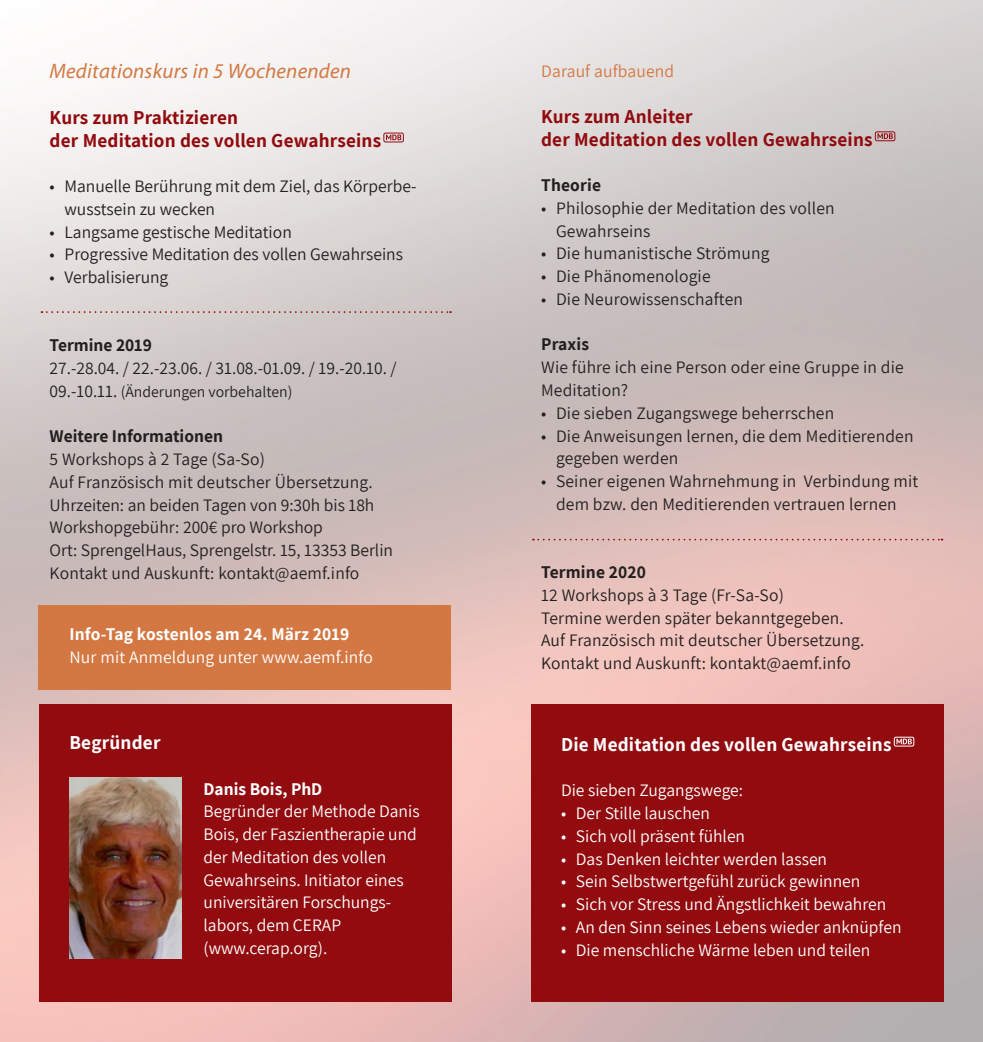
<style>
.page{position:relative;width:983px;height:1042px;background:#fff}
.page>*{position:absolute;margin:0;border:0;box-sizing:border-box;transform-origin:0 0}
.t1{font:italic 21px "Myriad Pro";letter-spacing:.01em;color:#d37843}
.t2{font:700 19.25px "Assistant";letter-spacing:.01em;color:#910b0f}
.t3{font:700 19.25px "Assistant";letter-spacing:.01em;color:#fff}
.t4{font:17.5px/22.8px "Assistant";letter-spacing:.01em;color:#231f20}
.t5{font:17.5px/22.8px "Assistant";color:#fff}
.t6{font:700 17.5px "Assistant";color:#231f20}
.t7{font:700 17.5px "Assistant";letter-spacing:.005em;color:#fff}
.t8{font:17.5px "Assistant";letter-spacing:.01em;color:#d37843}
.t9{font:15.75px "Assistant";color:#231f20}
.s1{font-size:17.5px}
</style>
<div class="page">
<img style="left:0;top:0;width:982px;height:1042px">
<div style="left:383px;top:133px;width:20px;height:9px;border:1px solid #910b0f;border-radius:2px"></div>
<svg style="left:386px;top:135px;width:15px;height:5px"></svg>
<div style="left:40px;top:704px;width:411px;height:298px;background:#910b0f"></div>
<svg style="left:41px;top:311px;width:410px;height:2px"></svg>
<div style="left:874px;top:131px;width:20px;height:10px;border:1px solid #910b0f;border-radius:2px"></div>
<svg style="left:877px;top:133px;width:15px;height:6px"></svg>
<div style="left:531px;top:704px;width:412px;height:298px;background:#910b0f"></div>
<div style="left:893px;top:737px;width:20px;height:9px;border:1px solid #fff;border-radius:2px"></div>
<svg style="left:896px;top:738px;width:15px;height:6px"></svg>
<img style="left:69px;top:777px;width:112px;height:181px">
<svg style="left:533px;top:539px;width:409px;height:1px"></svg>
<div style="left:39px;top:605px;width:412px;height:85px;background:#d37843"></div>
<p class="t1" style="left:50px;top:58px;width:303px">Meditationskurs in 5 Wochenenden</p>
<p class="t8" style="left:541px;top:60px;width:134px">Darauf aufbauend</p>
<p class="t2" style="left:541px;top:103px;width:153px">Kurs zum Anleiter</p>
<p class="t2" style="left:541px;top:126px;width:333px">der Meditation des vollen Gewahrseins</p>
<p class="t6" style="left:541px;top:173px;width:61px">Theorie</p>
<p class="t4" style="left:556px;top:196px;width:280px;text-indent:-15px">• Philosophie der Meditation des vollen<br>Gewahrseins</p>
<p class="t4" style="left:541px;top:241px;width:230px">• Die humanistische Strömung</p>
<p class="t4" style="left:541px;top:264px;width:171px">• Die Phänomenologie</p>
<p class="t4" style="left:541px;top:287px;width:203px">• Die Neurowissenschaften</p>
<p class="t6" style="left:541px;top:333px;width:49px">Praxis</p>
<p class="t4" style="left:541px;top:355px;width:364px">Wie führe ich eine Person oder eine Gruppe in die<br>Meditation?</p>
<p class="t4" style="left:541px;top:401px;width:294px">• Die sieben Zugangswege beherrschen</p>
<p class="t4" style="left:556px;top:423px;width:359px;text-indent:-15px">• Die Anweisungen lernen, die dem Meditierenden gegeben werden</p>
<p class="t4" style="left:541px;top:469px;width:378px;text-align:center">• Seiner eigenen Wahrnehmung in Verbindung mit dem bzw. den Meditierenden vertrauen lernen</p>
<p class="t2" style="left:50px;top:104px;width:190px">Kurs zum Praktizieren</p>
<p class="t2" style="left:50px;top:127px;width:333px">der Meditation des vollen Gewahrseins</p>
<p class="t4" style="left:64px;top:174px;width:353px;text-indent:-15px">• Manuelle Berührung mit dem Ziel, das Körperbe&shy;wusstsein zu wecken</p>
<p class="t4" style="left:50px;top:220px;width:244px">• Langsame gestische Meditation</p>
<p class="t4" style="left:50px;top:242px;width:355px">• Progressive Meditation des vollen Gewahrseins</p>
<p class="t4" style="left:50px;top:265px;width:120px">• Verbalisierung</p>
<p class="t6" style="left:50px;top:333px;width:104px">Termine 2019</p>
<p class="t4" style="left:50px;top:356px;width:348px">27.-28.04. / 22.-23.06. / 31.08.-01.09. / 19.-20.10. /</p>
<p class="t9" style="left:50px;top:381px;width:244px"><span class="s1">09.-10.11.</span> (Änderungen vorbehalten)</p>
<p class="t6" style="left:50px;top:424px;width:175px">Weitere Informationen</p>
<p class="t4" style="left:50px;top:447px;width:217px">5 Workshops à 2 Tage (Sa-So)</p>
<p class="t4" style="left:50px;top:470px;width:324px">Auf Französisch mit deutscher Übersetzung.</p>
<p class="t4" style="left:50px;top:493px;width:326px">Uhrzeiten: an beiden Tagen von 9:30h bis 18h</p>
<p class="t4" style="left:50px;top:515px;width:275px">Workshopgebühr: 200€ pro Workshop</p>
<p class="t4" style="left:50px;top:538px;width:345px">Ort: SprengelHaus, Sprengelstr. 15, 13353 Berlin</p>
<p class="t4" style="left:50px;top:561px;width:311px">Kontakt und Auskunft: kontakt@aemf.info</p>
<p class="t6" style="left:541px;top:560px;width:106px">Termine 2020</p>
<p class="t4" style="left:541px;top:583px;width:244px">12 Workshops à 3 Tage (Fr-Sa-So)</p>
<p class="t4" style="left:541px;top:605px;width:304px">Termine werden später bekanntgegeben.</p>
<p class="t4" style="left:541px;top:628px;width:324px">Auf Französisch mit deutscher Übersetzung.</p>
<p class="t4" style="left:541px;top:651px;width:311px">Kontakt und Auskunft: kontakt@aemf.info</p>
<p class="t7" style="left:69px;top:622px;width:281px">Info-Tag kostenlos am 24. März 2019</p>
<p class="t5" style="left:69px;top:645px;width:305px">Nur mit Anmeldung unter www.aemf.info</p>
<p class="t3" style="left:69px;top:729px;width:92px">Begründer</p>
<p class="t7" style="left:203px;top:777px;width:120px">Danis Bois, PhD</p>
<p class="t5" style="left:203px;top:799px;width:217px">Begründer der Methode Danis<br>Bois, der Faszientherapie und der Meditation des vollen<br>Gewahrseins. Initiator eines universitären Forschungs-</p>
<p class="t5" style="left:203px;top:913px;width:139px">labors, dem CERAP</p>
<p class="t5" style="left:203px;top:936px;width:125px">(www.cerap.org).</p>
<p class="t3" style="left:561px;top:731px;width:332px">Die Meditation des vollen Gewahrseins</p>
<p class="t5" style="left:561px;top:778px;width:184px">Die sieben Zugangswege:</p>
<p class="t5" style="left:561px;top:801px;width:150px">• Der Stille lauschen</p>
<p class="t5" style="left:561px;top:824px;width:185px">• Sich voll präsent fühlen</p>
<p class="t5" style="left:561px;top:846px;width:267px">• Das Denken leichter werden lassen</p>
<p class="t5" style="left:561px;top:869px;width:301px">• Sein Selbstwertgefühl zurück gewinnen</p>
<p class="t5" style="left:561px;top:892px;width:327px">• Sich vor Stress und Ängstlichkeit bewahren</p>
<p class="t5" style="left:561px;top:915px;width:342px">• An den Sinn seines Lebens wieder anknüpfen</p>
<p class="t5" style="left:561px;top:937px;width:311px">• Die menschliche Wärme leben und teilen</p>
</div>
